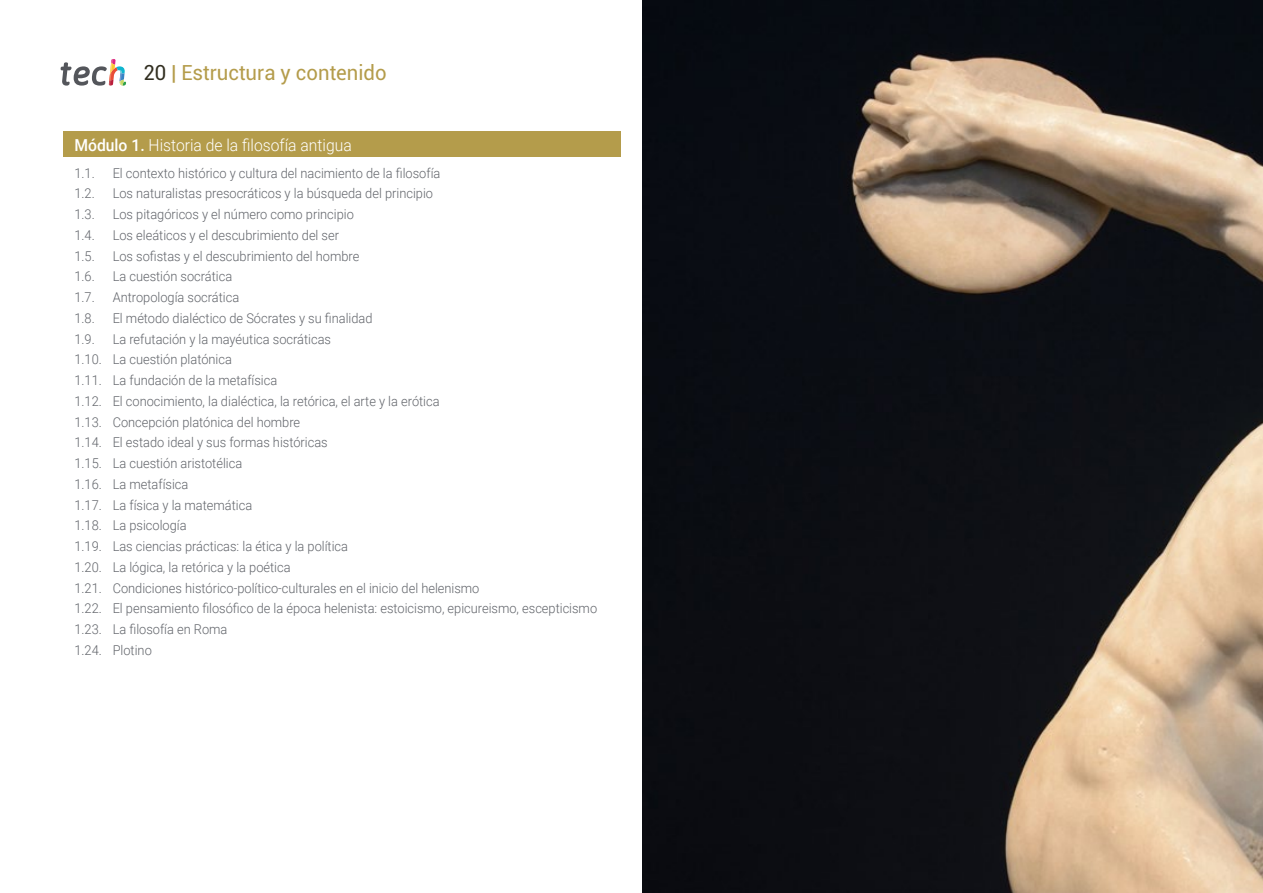
<style>
.page{position:relative;width:1263px;height:893px;background:#fff}
.page>*{position:absolute;margin:0;border:0;box-sizing:border-box;transform-origin:0 0}
.t1{font:21px "Roboto";color:#b49c4b}
.t2{font:300 16.5px "Roboto";color:#fff;scale:.95 1}
.t3{font:300 13.5px/20.7px "Roboto";color:#61646a;scale:.95 1}
.s1{color:#312e20}
.s2{font-weight:500}
</style>
<div class="page">
<svg style="left:61px;top:59px;width:65px;height:27px"></svg>
<img style="left:642px;top:0;width:621px;height:893px">
<div style="left:63px;top:132px;width:558px;height:25px;background:#b49c4b"></div>
<h1 class="t1" style="left:144px;top:57px;width:245px"><span class="s1">20</span> | Estructura y contenido</h1>
<p class="t2" style="left:74px;top:133px;width:293px"><span class="s2">Módulo 1.</span> Historia de la filosofía antigua</p>
<p class="t3" style="left:74px;top:162px;width:23px">1.1.</p>
<p class="t3" style="left:113px;top:162px;width:346px">El contexto histórico y cultura del nacimiento de la filosofía</p>
<p class="t3" style="left:74px;top:183px;width:23px">1.2.</p>
<p class="t3" style="left:113px;top:183px;width:339px">Los naturalistas presocráticos y la búsqueda del principio</p>
<p class="t3" style="left:74px;top:203px;width:23px">1.3.</p>
<p class="t3" style="left:113px;top:203px;width:255px">Los pitagóricos y el número como principio</p>
<p class="t3" style="left:74px;top:224px;width:23px">1.4.</p>
<p class="t3" style="left:113px;top:224px;width:240px">Los eleáticos y el descubrimiento del ser</p>
<p class="t3" style="left:74px;top:245px;width:23px">1.5.</p>
<p class="t3" style="left:113px;top:245px;width:261px">Los sofistas y el descubrimiento del hombre</p>
<p class="t3" style="left:74px;top:266px;width:23px">1.6.</p>
<p class="t3" style="left:113px;top:266px;width:127px">La cuestión socrática</p>
<p class="t3" style="left:74px;top:286px;width:23px">1.7.</p>
<p class="t3" style="left:113px;top:286px;width:135px">Antropología socrática</p>
<p class="t3" style="left:74px;top:307px;width:23px">1.8.</p>
<p class="t3" style="left:113px;top:307px;width:275px">El método dialéctico de Sócrates y su finalidad</p>
<p class="t3" style="left:74px;top:328px;width:23px">1.9.</p>
<p class="t3" style="left:74px;top:328px;width:552px;text-indent:38px">La refutación y la mayéutica socráticas<br>1.10. La cuestión platónica<br>1.11. La fundación de la metafísica<br>1.12. El conocimiento, la dialéctica, la retórica, el arte y la erótica<br>1.13. Concepción platónica del hombre<br>1.14. El estado ideal y sus formas históricas<br>1.15. La cuestión aristotélica<br>1.16. La metafísica<br>1.17. La física y la matemática<br>1.18. La psicología<br>1.19. Las ciencias prácticas: la ética y la política<br>1.20. La lógica, la retórica y la poética<br>1.21. Condiciones histórico-político-culturales en el inicio del helenismo<br>1.22. El pensamiento filosófico de la época helenista: estoicismo, epicureismo, escepticismo 1.23. La filosofía en Roma<br>1.24. Plotino</p>
</div>
